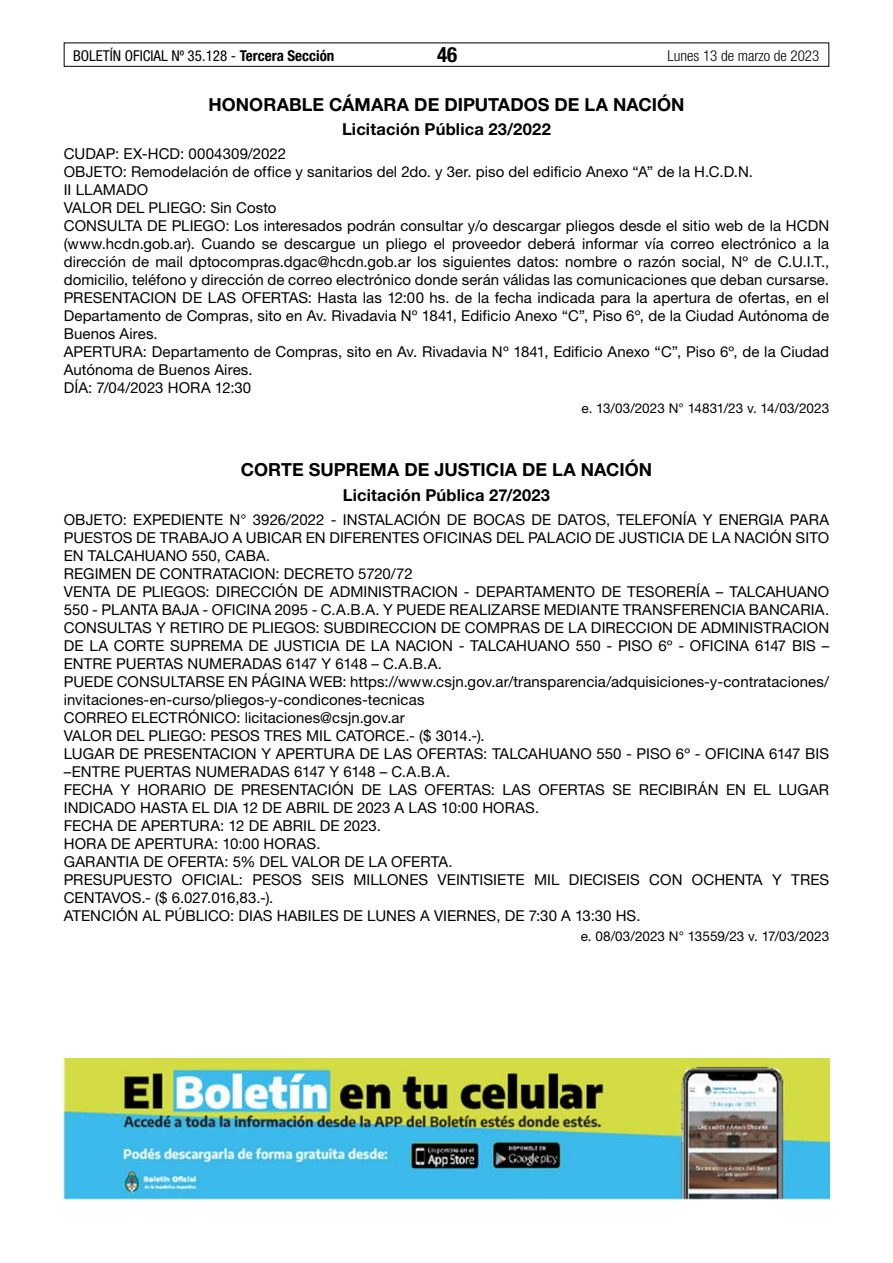
<style>
.page{position:relative;width:893px;height:1263px;background:#fff}
.page>*{position:absolute;margin:0;border:0;box-sizing:border-box;transform-origin:0 0}
.t1{font:700 condensed 21px "Helvetica Neue LT Std";color:#000}
.t2{font:700 18px "Helvetica Neue LT Std";letter-spacing:.005em;color:#000}
.t3{font:700 16.5px "Helvetica Neue LT Std";letter-spacing:.01em;color:#000}
.t4{font:15px/18px "Helvetica Neue LT Std";letter-spacing:.005em;color:#000}
.t5{font:condensed 15px "Helvetica Neue LT Std";color:#000}
.t6{font:300 condensed 15px "Helvetica Neue LT Std";color:#000}
.t7{font:13.5px "Helvetica Neue LT Std";letter-spacing:-.005em;color:#000}
.s1{font-weight:700}
</style>
<div class="page">
<div style="left:64px;top:43px;width:765px;height:24px;border:1px solid #000"></div>
<img style="left:64px;top:1059px;width:765px;height:140px">
<p class="t5" style="left:73px;top:47px;width:263px">BOLETÍN OFICIAL Nº 35.128 - <span class="s1">Tercera Sección</span></p>
<h1 class="t1" style="left:437px;top:42px;width:22px">46</h1>
<p class="t6" style="left:667px;top:47px;width:153px">Lunes 13 de marzo de 2023</p>
<p class="t2" style="left:208px;top:93px;width:478px">HONORABLE CÁMARA DE DIPUTADOS DE LA NACIÓN</p>
<p class="t3" style="left:342px;top:119px;width:210px">Licitación Pública 23/2022</p>
<p class="t4" style="left:64px;top:145px;width:767px">CUDAP: EX-HCD: 0004309/2022<br>OBJETO: Remodelación de office y sanitarios del 2do. y 3er. piso del edificio Anexo “A” de la H.C.D.N.<br>II LLAMADO<br>VALOR DEL PLIEGO: Sin Costo<br>CONSULTA DE PLIEGO: Los interesados podrán consultar y/o descargar pliegos desde el sitio web de la HCDN (www.hcdn.gob.ar). Cuando se descargue un pliego el proveedor deberá informar vía correo electrónico a la dirección de mail dptocompras.dgac@hcdn.gob.ar los siguientes datos: nombre o razón social, Nº de C.U.I.T., domicilio, teléfono y dirección de correo electrónico donde serán válidas las comunicaciones que deban cursarse.<br>PRESENTACION DE LAS OFERTAS: Hasta las 12:00 hs. de la fecha indicada para la apertura de ofertas, en el Departamento de Compras, sito en Av. Rivadavia Nº 1841, Edificio Anexo “C”, Piso 6º, de la Ciudad Autónoma de Buenos Aires.<br>APERTURA: Departamento de Compras, sito en Av. Rivadavia Nº 1841, Edificio Anexo “C”, Piso 6º, de la Ciudad Autónoma de Buenos Aires.<br>DÍA: 7/04/2023 HORA 12:30</p>
<p class="t7" style="left:581px;top:400px;width:249px">e. 13/03/2023 N° 14831/23 v. 14/03/2023</p>
<p class="t2" style="left:241px;top:459px;width:413px">CORTE SUPREMA DE JUSTICIA DE LA NACIÓN</p>
<p class="t3" style="left:343px;top:485px;width:209px">Licitación Pública 27/2023</p>
<p class="t4" style="left:64px;top:511px;width:767px">OBJETO: EXPEDIENTE N° 3926/2022 - INSTALACIÓN DE BOCAS DE DATOS, TELEFONÍA Y ENERGIA PARA PUESTOS DE TRABAJO A UBICAR EN DIFERENTES OFICINAS DEL PALACIO DE JUSTICIA DE LA NACIÓN SITO EN TALCAHUANO 550, CABA.<br>REGIMEN DE CONTRATACION: DECRETO 5720/72<br>VENTA DE PLIEGOS: DIRECCIÓN DE ADMINISTRACION - DEPARTAMENTO DE TESORERÍA – TALCAHUANO 550 - PLANTA BAJA - OFICINA 2095 - C.A.B.A. Y PUEDE REALIZARSE MEDIANTE TRANSFERENCIA BANCARIA.<br>CONSULTAS Y RETIRO DE PLIEGOS: SUBDIRECCION DE COMPRAS DE LA DIRECCION DE ADMINISTRACION DE LA CORTE SUPREMA DE JUSTICIA DE LA NACION - TALCAHUANO 550 - PISO 6º - OFICINA 6147 BIS – ENTRE PUERTAS NUMERADAS 6147 Y 6148 – C.A.B.A.<br>PUEDE CONSULTARSE EN PÁGINA WEB: https://www.csjn.gov.ar/transparencia/adquisiciones-y-contrataciones/ invitaciones-en-curso/pliegos-y-condicones-tecnicas<br>CORREO ELECTRÓNICO: licitaciones@csjn.gov.ar<br>VALOR DEL PLIEGO: PESOS TRES MIL CATORCE.- ($ 3014.-).<br>LUGAR DE PRESENTACION Y APERTURA DE LAS OFERTAS: TALCAHUANO 550 - PISO 6º - OFICINA 6147 BIS –ENTRE PUERTAS NUMERADAS 6147 Y 6148 – C.A.B.A.<br>FECHA Y HORARIO DE PRESENTACIÓN DE LAS OFERTAS: LAS OFERTAS SE RECIBIRÁN EN EL LUGAR INDICADO HASTA EL DIA 12 DE ABRIL DE 2023 A LAS 10:00 HORAS.<br>FECHA DE APERTURA: 12 DE ABRIL DE 2023.<br>HORA DE APERTURA: 10:00 HORAS.<br>GARANTIA DE OFERTA: 5% DEL VALOR DE LA OFERTA.<br>PRESUPUESTO OFICIAL: PESOS SEIS MILLONES VEINTISIETE MIL DIECISEIS CON OCHENTA Y TRES CENTAVOS.- ($ 6.027.016,83.-).<br>ATENCIÓN AL PÚBLICO: DIAS HABILES DE LUNES A VIERNES, DE 7:30 A 13:30 HS.</p>
<p class="t7" style="left:581px;top:928px;width:250px">e. 08/03/2023 N° 13559/23 v. 17/03/2023</p>
</div>
